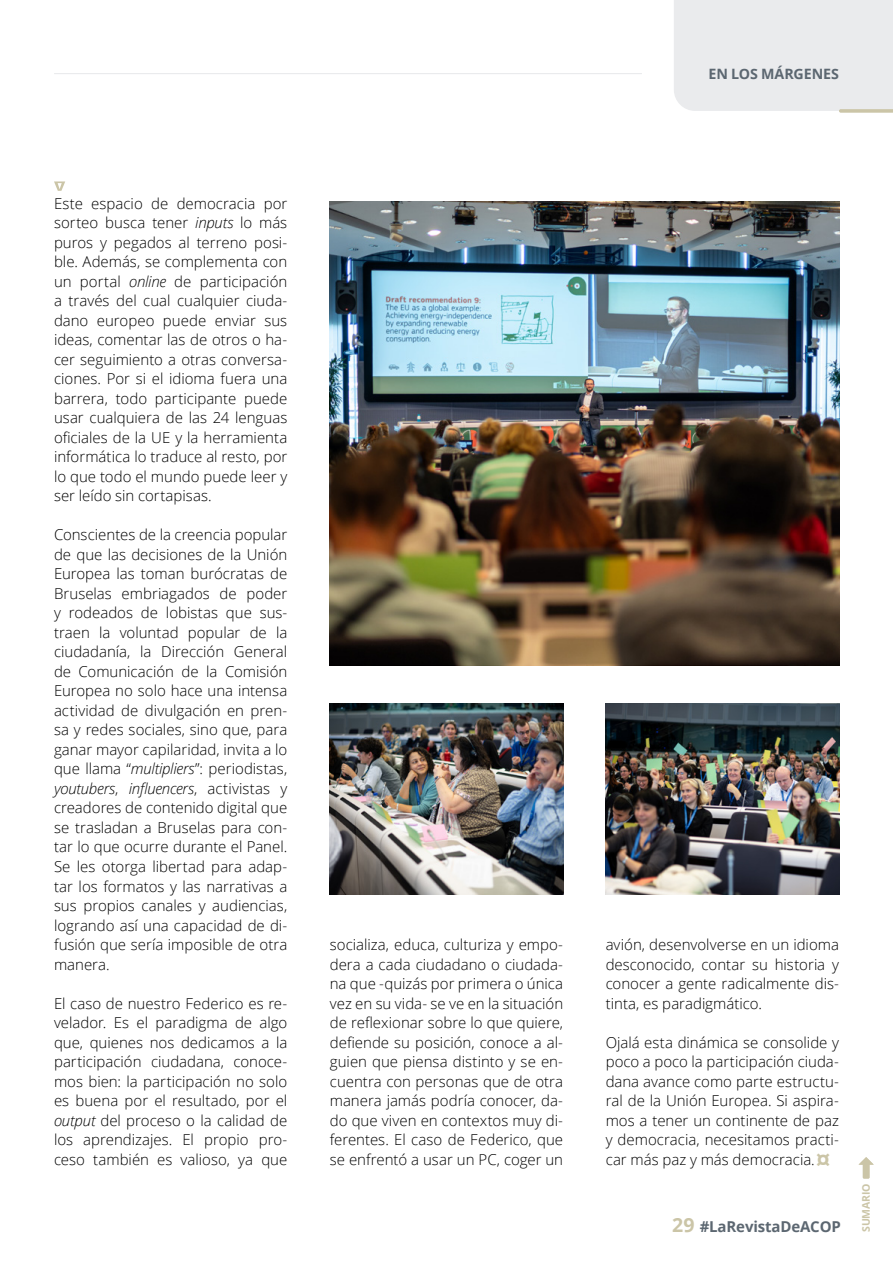
<style>
.page{position:relative;width:893px;height:1263px;background:#fff}
.page>*{position:absolute;margin:0;border:0;box-sizing:border-box;transform-origin:0 0}
.t1{font:700 24px "Fira Sans";color:#cbc5a7}
.t2{font:300 15px/19.5px "Open Sans";color:#000;text-align:justify}
.t3{font:700 15px "Open Sans";letter-spacing:-.01em;color:#5c6771}
.t4{font:700 14.25px "Open Sans";letter-spacing:-.005em;color:#5c6771}
.t5{font:700 10.5px "Open Sans";letter-spacing:-.02em;color:#cbc5a7}
.s1{font-style:italic}
.s2{font-size:19.5px;color:#cbc5a7}
</style>
<div class="page">
<svg style="left:54px;top:181px;width:11px;height:10px"></svg>
<hr style="left:54px;top:73px;width:588px;height:1px;background:#eaebed">
<div style="left:674px;top:0;width:219px;height:113px;background:#eaebed"></div>
<svg style="left:858px;top:1157px;width:16px;height:21px"></svg>
<img style="left:330px;top:201px;width:510px;height:464px">
<img style="left:330px;top:703px;width:233px;height:191px">
<img style="left:606px;top:703px;width:234px;height:191px">
<p class="t4" style="left:708px;top:64px;width:132px">EN LOS MÁRGENES</p>
<p class="t2" style="left:54px;top:193px;width:235px">Este espacio de democracia por sorteo busca tener <span class="s1">inputs</span> lo más puros y pegados al terreno posi&shy;ble. Además, se complementa con un portal <span class="s1">online</span> de participación a través del cual cualquier ciuda&shy;dano europeo puede enviar sus ideas, comentar las de otros o ha&shy;cer seguimiento a otras conversa&shy;ciones. Por si el idioma fuera una barrera, todo participante puede usar cualquiera de las 24 lenguas oficiales de la UE y la herramienta informática lo traduce al resto, por lo que todo el mundo puede leer y ser leído sin cortapisas.</p>
<p class="t2" style="left:54px;top:525px;width:235px">Conscientes de la creencia popular de que las decisiones de la Unión Europea las toman burócratas de Bruselas embriagados de poder y rodeados de lobistas que sus&shy;traen la voluntad popular de la ciudadanía, la Dirección General de Comunicación de la Comisión Europea no solo hace una intensa actividad de divulgación en pren&shy;sa y redes sociales, sino que, para ganar mayor capilaridad, invita a lo que llama “<span class="s1">multipliers</span>”: periodistas, <span class="s1">youtubers</span>, <span class="s1">influencers</span>, activistas y creadores de contenido digital que se trasladan a Bruselas para con&shy;tar lo que ocurre durante el Panel.<br>Se les otorga libertad para adap&shy;tar los formatos y las narrativas a sus propios canales y audiencias, logrando así una capacidad de di&shy;fusión que sería imposible de otra manera.</p>
<p class="t2" style="left:54px;top:993px;width:235px">El caso de nuestro Federico es re&shy;velador. Es el paradigma de algo que, quienes nos dedicamos a la participación ciudadana, conoce&shy;mos bien: la participación no solo es buena por el resultado, por el <span class="s1">output</span> del proceso o la calidad de los aprendizajes. El propio pro&shy;ceso también es valioso, ya que</p>
<p class="t2" style="left:330px;top:934px;width:235px">socializa, educa, culturiza y empo&shy;dera a cada ciudadano o ciudada&shy;na que -quizás por primera o única vez en su vida- se ve en la situación de reflexionar sobre lo que quiere, defiende su posición, conoce a al&shy;guien que piensa distinto y se en&shy;cuentra con personas que de otra manera jamás podría conocer, da&shy;do que viven en contextos muy di&shy;ferentes. El caso de Federico, que se enfrentó a usar un PC, coger un</p>
<p class="t2" style="left:606px;top:934px;width:235px">avión, desenvolverse en un idioma desconocido, contar su historia y conocer a gente radicalmente dis&shy;tinta, es paradigmático.</p>
<p class="t2" style="left:606px;top:1032px;width:235px">Ojalá esta dinámica se consolide y poco a poco la participación ciuda&shy;dana avance como parte estructu&shy;ral de la Unión Europea. Si aspira&shy;mos a tener un continente de paz y democracia, necesitamos practi&shy;car más paz y más democracia.</p>
<h1 class="t1" style="left:817px;top:1143px;width:15px">¤</h1>
<p class="t3" style="left:672px;top:1216px;width:170px"><span class="s2">29</span> #LaRevistaDeACOP</p>
<p class="t5" style="left:858px;top:1232px;width:50px;rotate:-90deg">SUMARIO</p>
</div>
